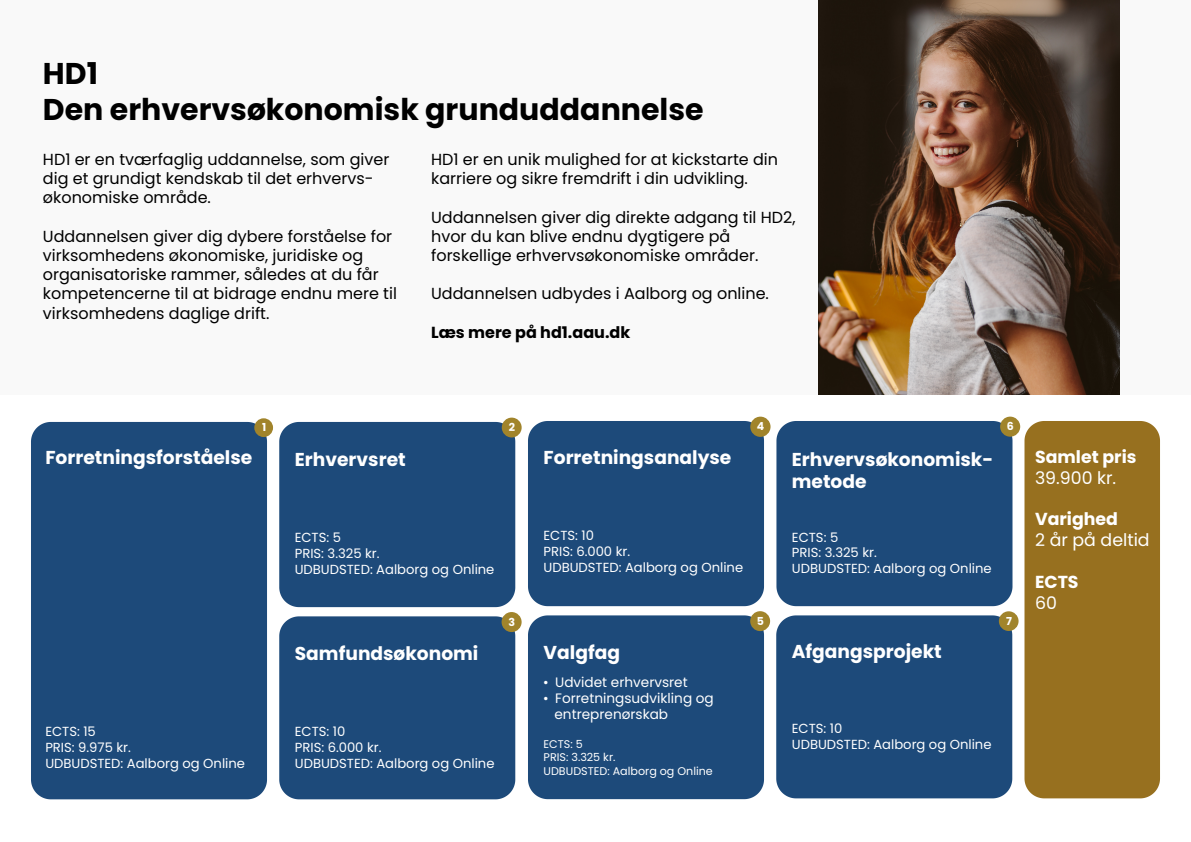
<style>
.page{position:relative;width:1191px;height:842px;background:#fff}
.page>*{position:absolute;margin:0;border:0;box-sizing:border-box;transform-origin:0 0}
.t1{font:700 30px/36px "Poppins";color:#000}
.t2{font:700 18.6px/22.4px "Poppins";color:#fff}
.t3{font:700 17.4px "Poppins";color:#fff}
.t4{font:17.4px "Poppins";color:#fff}
.t5{font:16px/19.2px "Poppins";color:#000}
.t6{font:700 16px "Poppins";color:#000}
.t7{font:13.6px/16.4px "Poppins";color:#fff}
.t8{font:13.2px/15.8px "Poppins";color:#fff}
.t9{font:11.2px/13.4px "Poppins";color:#fff}
.t10{font:700 11px "Poppins";color:#fff}
.s1{font-family:"Times New Roman"}
</style>
<div class="page">
<div style="left:0;top:0;width:1191px;height:395px;background:#f4f4f4"></div>
<div style="left:31px;top:422px;width:236px;height:377px;background:#1d4a7a"></div>
<div style="left:254px;top:418px;width:19px;height:19px;background:#a1842b;border-radius:50%"></div>
<div style="left:528px;top:421px;width:236px;height:185px;background:#1d4a7a"></div>
<div style="left:750px;top:417px;width:20px;height:20px;background:#a1842b;border-radius:50%"></div>
<div style="left:528px;top:615px;width:236px;height:184px;background:#1d4a7a"></div>
<div style="left:750px;top:611px;width:20px;height:20px;background:#a1842b;border-radius:50%"></div>
<div style="left:279px;top:422px;width:236px;height:185px;background:#1d4a7a"></div>
<div style="left:502px;top:418px;width:19px;height:19px;background:#a1842b;border-radius:50%"></div>
<div style="left:279px;top:616px;width:236px;height:183px;background:#1d4a7a"></div>
<div style="left:501px;top:612px;width:20px;height:20px;background:#a1842b;border-radius:50%"></div>
<div style="left:1024px;top:421px;width:136px;height:377px;background:#97701f"></div>
<div style="left:776px;top:421px;width:236px;height:185px;background:#1d4a7a"></div>
<div style="left:776px;top:615px;width:236px;height:183px;background:#1d4a7a"></div>
<div style="left:998px;top:611px;width:20px;height:20px;background:#a1842b;border-radius:50%"></div>
<div style="left:1000px;top:417px;width:20px;height:20px;background:#a1842b;border-radius:50%"></div>
<img style="left:819px;top:1px;width:300px;height:394px">
<h1 class="t1" style="left:43px;top:55px;width:662px">HD1<br>Den erhvervsøkonomisk grunduddannelse</h1>
<p class="t5" style="left:43px;top:150px;width:348px">HD1 er en tværfaglig uddannelse, som giver dig et grundigt kendskab til det erhvervs&shy;økonomiske område.</p>
<p class="t5" style="left:43px;top:227px;width:355px">Uddannelsen giver dig dybere forståelse for virksomhedens økonomiske, juridiske og organisatoriske rammer, således at du får kompetencerne til at bidrage endnu mere til virksomhedens daglige drift.</p>
<p class="t5" style="left:431px;top:150px;width:348px">HD1 er en unik mulighed for at kickstarte din karriere og sikre fremdrift i din udvikling.</p>
<p class="t5" style="left:431px;top:207px;width:366px">Uddannelsen giver dig direkte adgang til HD2, hvor du kan blive endnu dygtigere på forskellige erhvervsøkonomiske områder.</p>
<p class="t5" style="left:431px;top:284px;width:339px">Uddannelsen udbydes i Aalborg og online.</p>
<p class="t6" style="left:431px;top:323px;width:201px">Læs mere på hd1.aau.dk</p>
<p class="t2" style="left:45px;top:446px;width:208px">Forretningsforståelse</p>
<p class="t10" style="left:262px;top:421px;width:6px">1</p>
<p class="t8" style="left:45px;top:724px;width:201px">ECTS: 15<br>PRIS: 9.975 kr.<br>UDBUDSTED: Aalborg og Online</p>
<p class="t10" style="left:509px;top:421px;width:8px">2</p>
<p class="t10" style="left:757px;top:420px;width:9px">4</p>
<p class="t10" style="left:1007px;top:420px;width:9px">6</p>
<p class="t2" style="left:295px;top:448px;width:112px">Erhvervsret</p>
<p class="t8" style="left:295px;top:530px;width:201px">ECTS: 5<br>PRIS: 3.325 kr.<br>UDBUDSTED: Aalborg og Online</p>
<p class="t2" style="left:543px;top:446px;width:189px">Forretningsanalyse</p>
<p class="t8" style="left:543px;top:528px;width:201px">ECTS: 10<br>PRIS: 6.000 kr.<br>UDBUDSTED: Aalborg og Online</p>
<p class="t2" style="left:792px;top:448px;width:203px">Erhvervsøkonomisk&shy;metode</p>
<p class="t8" style="left:792px;top:529px;width:201px">ECTS: 5<br>PRIS: 3.325 kr.<br>UDBUDSTED: Aalborg og Online</p>
<p class="t3" style="left:1035px;top:447px;width:103px">Samlet pris</p>
<p class="t4" style="left:1035px;top:468px;width:83px">39.900 kr.</p>
<p class="t3" style="left:1035px;top:509px;width:84px">Varighed</p>
<p class="t4" style="left:1035px;top:530px;width:116px">2 år på deltid</p>
<p class="t3" style="left:1035px;top:572px;width:45px">ECTS</p>
<p class="t4" style="left:1035px;top:592px;width:23px">60</p>
<p class="t10" style="left:508px;top:615px;width:8px">3</p>
<p class="t10" style="left:756px;top:614px;width:9px">5</p>
<p class="t10" style="left:1006px;top:614px;width:7px">7</p>
<p class="t2" style="left:295px;top:643px;width:185px">Samfundsøkonomi</p>
<p class="t8" style="left:295px;top:724px;width:201px">ECTS: 10<br>PRIS: 6.000 kr.<br>UDBUDSTED: Aalborg og Online</p>
<p class="t2" style="left:543px;top:642px;width:78px">Valgfag</p>
<p class="t7" style="left:543px;top:674px;width:146px"><span class="s1">•</span> Udvidet erhvervsret</p>
<p class="t7" style="left:554px;top:690px;width:161px;text-indent:-11px"><span class="s1">•</span> Forretningsudvikling og entreprenørskab</p>
<p class="t9" style="left:543px;top:737px;width:171px">ECTS: 5<br>PRIS: 3.325 kr.<br>UDBUDSTED: Aalborg og Online</p>
<p class="t2" style="left:792px;top:640px;width:151px">Afgangsprojekt</p>
<p class="t8" style="left:792px;top:721px;width:201px">ECTS: 10<br>UDBUDSTED: Aalborg og Online</p>
</div>
